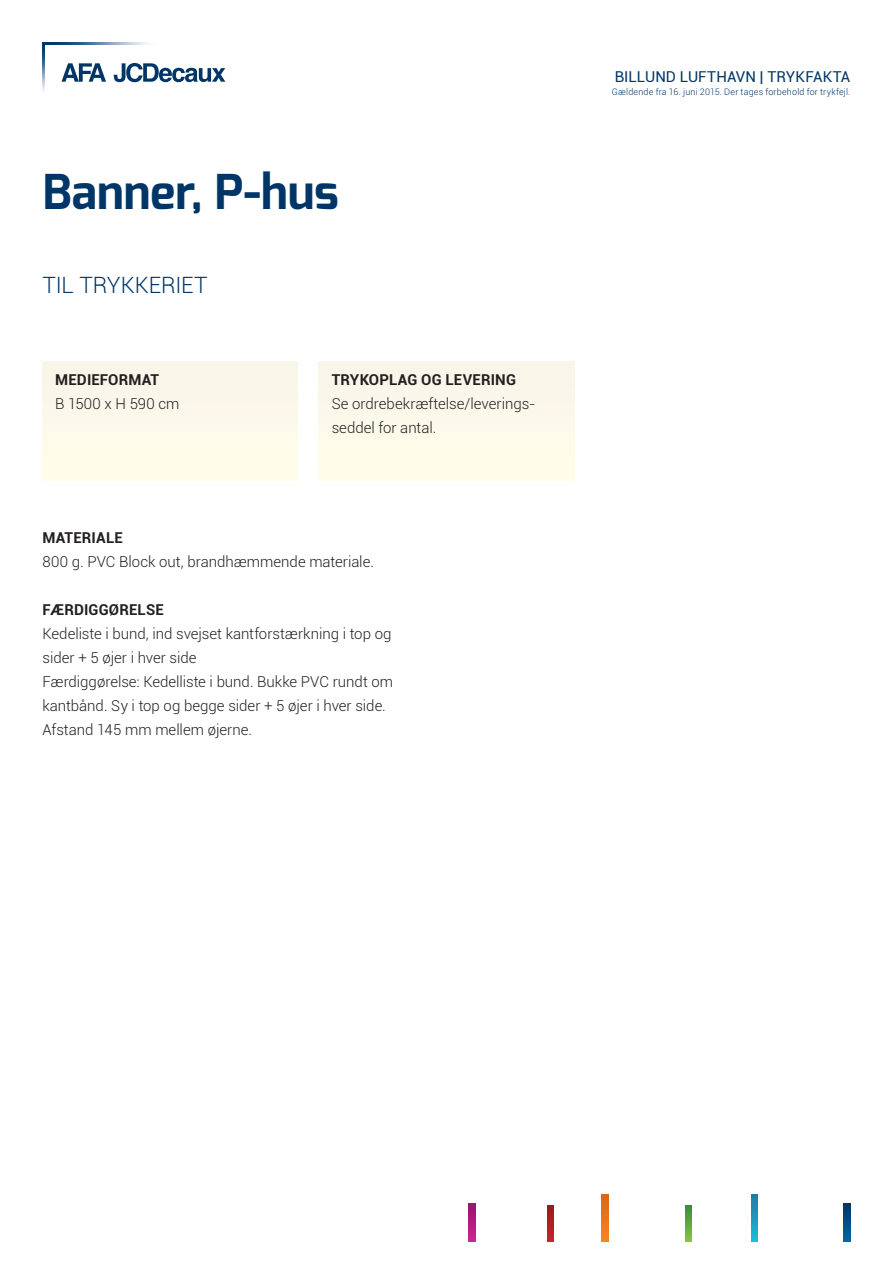
<style>
.page{position:relative;width:893px;height:1263px;background:#fff}
.page>*{position:absolute;margin:0;border:0;box-sizing:border-box;transform-origin:0 0}
.t1{font:700 48px "Exo";letter-spacing:.005em;color:#003667}
.TITEL{font:300 22.5px "Roboto";color:#003667}
.TEXT{font:300 15px/24px "Roboto";color:#231f20}
.TEXT-2{font:700 15px "Roboto";letter-spacing:.01em;color:#231f20}
.t2{font:15px "Roboto";letter-spacing:.01em;color:#003667}
.t3{font:300 9px "Roboto";letter-spacing:.02em;color:#003667}
</style>
<div class="page">
<svg style="left:469px;top:1204px;width:6px;height:37px"></svg>
<svg style="left:547px;top:1205px;width:7px;height:36px"></svg>
<svg style="left:602px;top:1195px;width:6px;height:46px"></svg>
<svg style="left:685px;top:1205px;width:7px;height:36px"></svg>
<svg style="left:751px;top:1195px;width:7px;height:46px"></svg>
<svg style="left:844px;top:1204px;width:6px;height:37px"></svg>
<svg style="left:61px;top:63px;width:45px;height:19px"></svg>
<svg style="left:114px;top:63px;width:111px;height:19px"></svg>
<svg style="left:45px;top:43px;width:103px;height:2px"></svg>
<svg style="left:43px;top:43px;width:2px;height:48px"></svg>
<div style="left:43px;top:361px;width:255px;height:119px;background:#fbf9ea"></div>
<div style="left:319px;top:361px;width:255px;height:119px;background:#fbf9ea"></div>
<h1 class="t1" style="left:43px;top:160px;width:298px">Banner, P-hus</h1>
<p class="TITEL" style="left:43px;top:270px;width:167px">TIL TRYKKERIET</p>
<p class="TEXT-2" style="left:55px;top:370px;width:105px">MEDIEFORMAT</p>
<p class="TEXT" style="left:55px;top:392px;width:126px">B 1500 x H 590 cm</p>
<p class="TEXT-2" style="left:332px;top:370px;width:186px">TRYKOPLAG OG LEVERING</p>
<p class="TEXT" style="left:332px;top:392px;width:205px">Se ordrebekræftelse/leverings&shy;seddel for antal.</p>
<p class="TEXT-2" style="left:43px;top:527px;width:82px">MATERIALE</p>
<p class="TEXT" style="left:43px;top:549px;width:333px">800 g. PVC Block out, brandhæmmende materiale.</p>
<p class="TEXT-2" style="left:43px;top:599px;width:123px">FÆRDIGGØRELSE</p>
<p class="TEXT" style="left:43px;top:621px;width:350px">Kedeliste i bund, ind svejset kantforstærkning i top og sider + 5 øjer i hver side</p>
<p class="TEXT" style="left:43px;top:669px;width:352px">Færdiggørelse: Kedelliste i bund. Bukke PVC rundt om kantbånd. Sy i top og begge sider + 5 øjer i hver side.</p>
<p class="TEXT" style="left:43px;top:717px;width:211px">Afstand 145 mm mellem øjerne.</p>
<p class="t2" style="left:615px;top:67px;width:237px">BILLUND LUFTHAVN | TRYKFAKTA</p>
<p class="t3" style="left:612px;top:85px;width:240px">Gældende fra 16. juni 2015. Der tages forbehold for trykfejl.</p>
</div>
